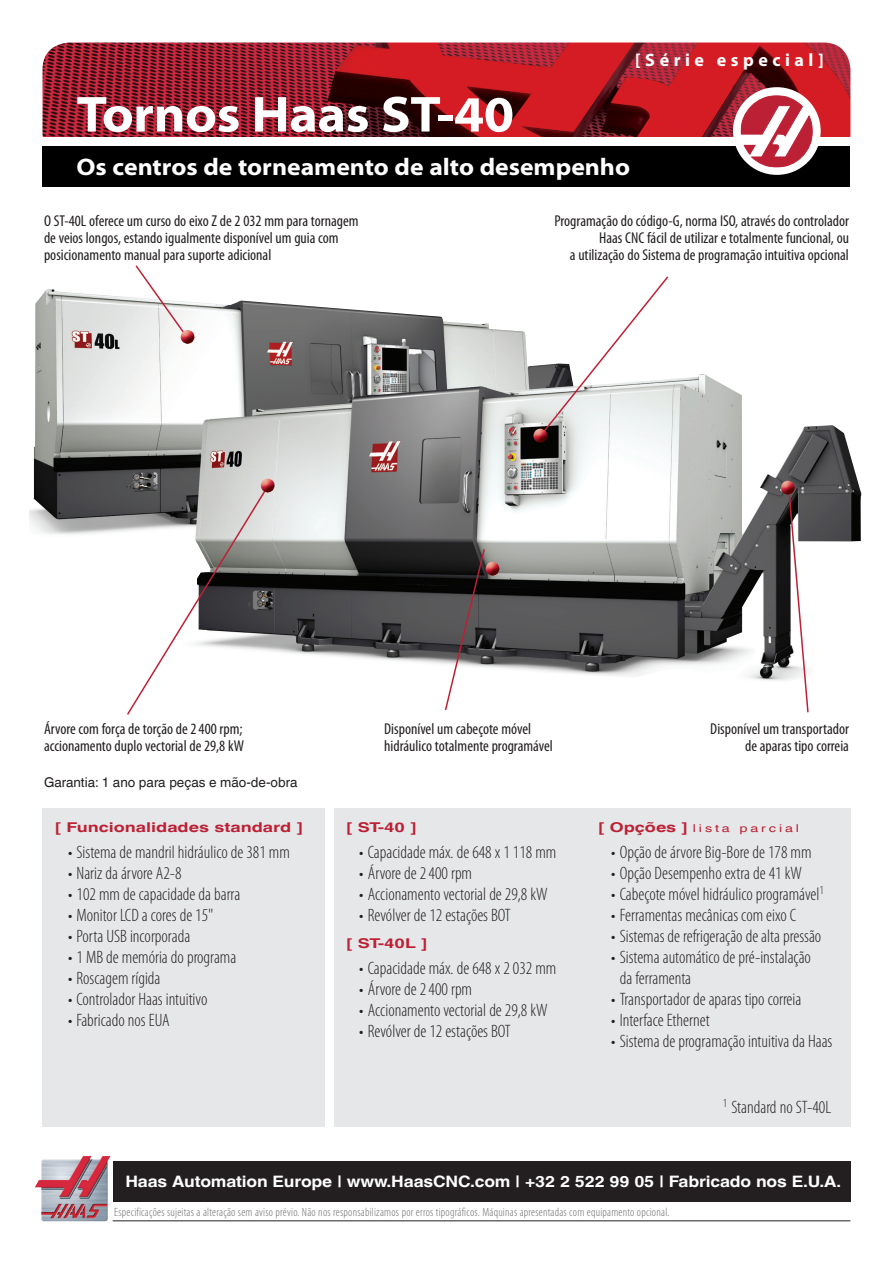
<style>
.page{position:relative;width:893px;height:1263px;background:#fff}
.page>*{position:absolute;margin:0;border:0;box-sizing:border-box;transform-origin:0 0}
.Title_1{font:700 semi-expanded 51px "Myriad Pro";letter-spacing:-.01em;color:#fff}
.Title_2{font:700 semi-expanded 24px "Myriad Pro";color:#fff}
.List_Bullet{font:300 condensed 18px/21px "Myriad Pro";color:#231f20}
.Title_3{font:700 18px "Myriad Pro";letter-spacing:.25em;color:#fff}
.Callout_L{font:condensed 15.75px/17.2px "Myriad Pro";color:#231f20}
.Callout_R{font:condensed 15.75px/17.2px "Myriad Pro";color:#231f20;text-align:right}
.t1{font:700 15.75px "Helvetica World";letter-spacing:-.01em;color:#fff;scale:1.11 1}
.Heading_1{font:700 13.5px "Helvetica World";color:#bc2034;scale:1.33 1}
.Warranty{font:13.5px "Helvetica World";color:#231f20}
.Disclaimer{font:300 condensed 12px "Myriad Pro";letter-spacing:.02em;color:#6c6d70}
.Heading_1-2{font:10.8px "Helvetica World";letter-spacing:.2em;color:#bc2034;scale:1.33 1}
.s1{font-weight:700;font-size:13.5px}
.s2{font-size:15px}
</style>
<div class="page">
<div style="left:113px;top:1161px;width:737px;height:40px;background:#231f20"></div>
<img style="left:43px;top:43px;width:807px;height:94px">
<div style="left:43px;top:146px;width:807px;height:41px;background:#000001"></div>
<img style="left:35px;top:1156px;width:75px;height:65px">
<hr style="left:113px;top:1220px;width:737px;height:1px;background:#231f20">
<div style="left:733px;top:87px;width:88px;height:88px;background:#fff;border-radius:50%"></div>
<svg style="left:741px;top:95px;width:72px;height:72px"></svg>
<img style="left:29px;top:289px;width:833px;height:392px">
<svg style="left:444px;top:547px;width:42px;height:164px"></svg>
<svg style="left:125px;top:485px;width:144px;height:230px"></svg>
<svg style="left:538px;top:276px;width:132px;height:162px"></svg>
<svg style="left:787px;top:488px;width:22px;height:225px"></svg>
<img style="left:781px;top:481px;width:14px;height:14px">
<img style="left:261px;top:478px;width:14px;height:14px">
<img style="left:533px;top:429px;width:14px;height:14px">
<img style="left:486px;top:562px;width:13px;height:14px">
<svg style="left:134px;top:265px;width:58px;height:79px"></svg>
<img style="left:181px;top:330px;width:13px;height:14px">
<div style="left:43px;top:808px;width:282px;height:319px;background:#e6e7e9"></div>
<div style="left:334px;top:808px;width:516px;height:319px;background:#e6e7e9"></div>
<p class="Title_3" style="left:635px;top:50px;width:190px">[Série especial]</p>
<p class="Title_1" style="left:77px;top:86px;width:439px">Tornos Haas ST-40</p>
<p class="Title_2" style="left:77px;top:154px;width:555px">Os centros de torneamento de alto desempenho</p>
<p class="Callout_L" style="left:44px;top:212px;width:316px">O ST-40L oferece um curso do eixo Z de 2 032 mm para tornagem de veios longos, estando igualmente disponível um guia com posicionamento manual para suporte adicional</p>
<p class="Callout_R" style="left:554px;top:212px;width:296px">Programação do código-G, norma ISO, através do controlador<br>Haas CNC fácil de utilizar e totalmente funcional, ou<br>a utilização do Sistema de programação intuitiva opcional</p>
<p class="Callout_L" style="left:44px;top:719px;width:201px">Árvore com força de torção de 2400 rpm; accionamento duplo vectorial de 29,8 kW</p>
<p class="Callout_L" style="left:384px;top:719px;width:170px">Disponível um cabeçote móvel hidráulico totalmente programável</p>
<p class="Callout_R" style="left:710px;top:719px;width:140px">Disponível um transportador de aparas tipo correia</p>
<p class="Warranty" style="left:44px;top:775px;width:255px">Garantia: 1 ano para peças e mão-de-obra</p>
<p class="Heading_1" style="left:55px;top:819px;width:187px">[ Funcionalidades standard ]</p>
<p class="List_Bullet" style="left:68px;top:842px;width:223px">• Sistema de mandril hidráulico de 381 mm</p>
<p class="List_Bullet" style="left:68px;top:863px;width:115px">• Nariz da árvore A2-8</p>
<p class="List_Bullet" style="left:68px;top:884px;width:174px">• 102 mm de capacidade da barra</p>
<p class="List_Bullet" style="left:68px;top:905px;width:147px">• Monitor LCD a cores de 15"</p>
<p class="List_Bullet" style="left:68px;top:926px;width:124px">• Porta USB incorporada</p>
<p class="List_Bullet" style="left:68px;top:947px;width:170px">• 1 MB de memória do programa</p>
<p class="List_Bullet" style="left:68px;top:968px;width:94px">• Roscagem rígida</p>
<p class="List_Bullet" style="left:68px;top:989px;width:141px">• Controlador Haas intuitivo</p>
<p class="List_Bullet" style="left:68px;top:1010px;width:103px">• Fabricado nos EUA</p>
<p class="Heading_1" style="left:347px;top:819px;width:54px">[ ST-40 ]</p>
<p class="List_Bullet" style="left:359px;top:842px;width:199px">• Capacidade máx. de 648 x 1 118 mm</p>
<p class="List_Bullet" style="left:359px;top:863px;width:114px">• Árvore de 2400 rpm</p>
<p class="List_Bullet" style="left:359px;top:884px;width:190px">• Accionamento vectorial de 29,8 kW</p>
<p class="List_Bullet" style="left:359px;top:905px;width:153px">• Revólver de 12 estações BOT</p>
<p class="Heading_1" style="left:347px;top:935px;width:62px">[ ST-40L ]</p>
<p class="List_Bullet" style="left:359px;top:958px;width:199px">• Capacidade máx. de 648 x 2 032 mm</p>
<p class="List_Bullet" style="left:359px;top:979px;width:114px">• Árvore de 2400 rpm</p>
<p class="List_Bullet" style="left:359px;top:1000px;width:190px">• Accionamento vectorial de 29,8 kW</p>
<p class="List_Bullet" style="left:359px;top:1021px;width:153px">• Revólver de 12 estações BOT</p>
<p class="Heading_1-2" style="left:598px;top:821px;width:152px"><span class="s1">[ Opções ]</span> lista parcial</p>
<p class="List_Bullet" style="left:611px;top:842px;width:202px">• Opção de árvore Big-Bore de 178 mm</p>
<p class="List_Bullet" style="left:611px;top:863px;width:192px">• Opção Desempenho extra de 41 kW</p>
<p class="List_Bullet" style="left:611px;top:884px;width:214px">• Cabeçote móvel hidráulico programável<sup>1</sup></p>
<p class="List_Bullet" style="left:611px;top:905px;width:186px">• Ferramentas mecânicas com eixo C</p>
<p class="List_Bullet" style="left:611px;top:926px;width:211px">• Sistemas de refrigeração de alta pressão</p>
<p class="List_Bullet" style="left:620px;top:947px;width:193px;text-indent:-9px">• Sistema automático de pré-instalação da ferramenta</p>
<p class="List_Bullet" style="left:611px;top:989px;width:192px">• Transportador de aparas tipo correia</p>
<p class="List_Bullet" style="left:611px;top:1010px;width:100px">• Interface Ethernet</p>
<p class="List_Bullet" style="left:611px;top:1031px;width:223px">• Sistema de programação intuitiva da Haas</p>
<p class="List_Bullet" style="left:723px;top:1097px;width:110px"><sup>1</sup> Standard no ST-40L</p>
<p class="t1" style="left:125px;top:1172px;width:646px">Haas Automation Europe | www.HaasCNC.com | +32 2 522 99 05 | Fabricado nos E.U.A<span class="s2">.</span></p>
<p class="Disclaimer" style="left:114px;top:1206px;width:557px">Especificações sujeitas a alteração sem aviso prévio. Não nos responsabilizamos por erros tipográficos. Máquinas apresentadas com equipamento opcional.</p>
</div>
